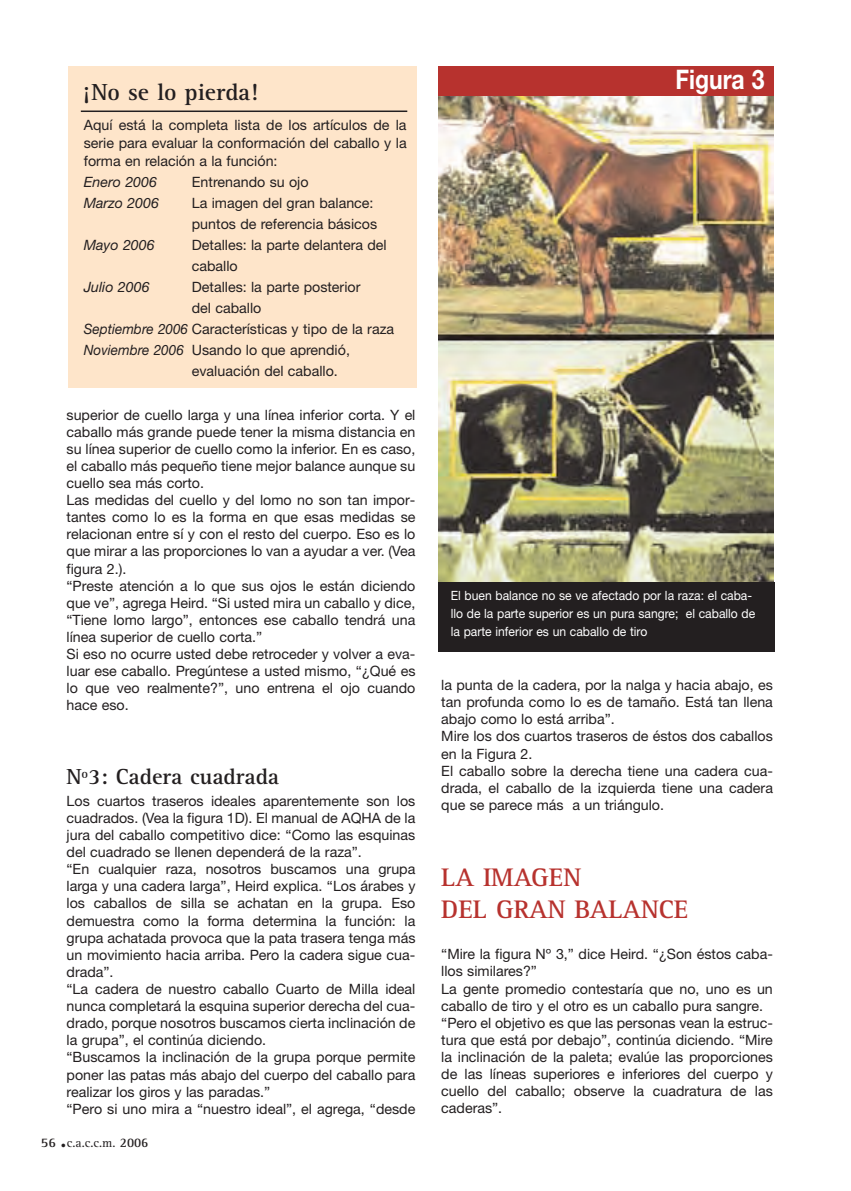
<style>
.page{position:relative;width:851px;height:1191px;background:#fff}
.page>*{position:absolute;margin:0;border:0;box-sizing:border-box;transform-origin:0 0}
.t1{font:700 27px "Helvetica Neue";color:#fff;scale:.85 1}
.t2{font:700 26.25px/31.5px "Rotis Serif";color:#b7322e}
.t3{font:700 24px "Rotis Serif";color:#231f20}
.t4{font:700 22.5px "Rotis Serif";color:#231f20}
.t5{font:14.25px/17.1px "Helvetica Neue";color:#231f20}
.t6{font:italic 14.25px "Helvetica Neue";color:#231f20}
.t7{font:12.75px/18px "Helvetica Neue";color:#fff;scale:.95 1}
.t8{font:12.75px "Rotis Serif";color:#231f20}
.s1{font-style:italic}
.s2{font-weight:700;font-size:13.5px}
.s3{font-weight:700;font-size:25.5px}
</style>
<div class="page">
<img style="left:438px;top:95px;width:335px;height:487px">
<div style="left:438px;top:582px;width:336px;height:70px;background:#231f20"></div>
<div style="left:68px;top:66px;width:349px;height:321px;background:#fee5ca"></div>
<div style="left:438px;top:66px;width:335px;height:29px;background:#b7322e"></div>
<hr style="left:81px;top:110px;width:326px;height:2px;background:#231f20">
<h3 class="t3" style="left:83px;top:84px;width:176px">¡No se lo pierda!</h3>
<p class="t5" style="left:84px;top:117px;width:324px;line-height:18px;text-align:justify">Aquí está la completa lista de los artículos de la serie para evaluar la conformación del caballo y la forma en relación a la función:</p>
<p class="t6" style="left:84px;top:177px;width:75px">Enero 2006</p>
<p class="t5" style="left:192px;top:174px;width:118px">Entrenando su ojo</p>
<p class="t6" style="left:84px;top:198px;width:77px">Marzo 2006</p>
<p class="t5" style="left:192px;top:194px;width:187px;line-height:21px">La imagen del gran balance: puntos de referencia básicos</p>
<p class="t6" style="left:84px;top:240px;width:72px">Mayo 2006</p>
<p class="t5" style="left:192px;top:236px;width:196px;line-height:21px">Detalles: la parte delantera del caballo</p>
<p class="t6" style="left:84px;top:282px;width:67px">Julio 2006</p>
<p class="t5" style="left:192px;top:279px;width:170px">Detalles: la parte posterior</p>
<p class="t5" style="left:192px;top:300px;width:71px">del caballo</p>
<p class="t5" style="left:84px;top:321px;width:312px"><span class="s1">Septiembre 2006</span> Características y tipo de la raza</p>
<p class="t5" style="left:84px;top:342px;width:267px"><span class="s1">Noviembre 2006</span> Usando lo que aprendió,</p>
<p class="t5" style="left:192px;top:363px;width:147px">evaluación del caballo.</p>
<p class="t5" style="left:67px;top:407px;width:350px">superior de cuello larga y una línea inferior corta. Y el caballo más grande puede tener la misma distancia en su línea superior de cuello como la inferior. En es caso, el caballo más pequeño tiene mejor balance aunque su cuello sea más corto.<br>Las medidas del cuello y del lomo no son tan impor&shy;tantes como lo es la forma en que esas medidas se relacionan entre sí y con el resto del cuerpo. Eso es lo que mirar a las proporciones lo van a ayudar a ver. (Vea figura 2.).<br>“Preste atención a lo que sus ojos le están diciendo que ve”, agrega Heird. “Si usted mira un caballo y dice, “Tiene lomo largo”, entonces ese caballo tendrá una línea superior de cuello corta.”<br>Si eso no ocurre usted debe retroceder y volver a eva&shy;luar ese caballo. Pregúntese a usted mismo, “¿Qué es lo que veo realmente?”, uno entrena el ojo cuando hace eso.</p>
<h3 class="t4" style="left:67px;top:769px;width:214px">Nº3: Cadera cuadrada</h3>
<p class="t5" style="left:67px;top:793px;width:350px">Los cuartos traseros ideales aparentemente son los cuadrados. (Vea la figura 1D). El manual de AQHA de la jura del caballo competitivo dice: “Como las esquinas del cuadrado se llenen dependerá de la raza”.<br>“En cualquier raza, nosotros buscamos una grupa larga y una cadera larga”, Heird explica. “Los árabes y los caballos de silla se achatan en la grupa. Eso demuestra como la forma determina la función: la grupa achatada provoca que la pata trasera tenga más un movimiento hacia arriba. Pero la cadera sigue cua&shy;drada”.<br>“La cadera de nuestro caballo Cuarto de Milla ideal nunca completará la esquina superior derecha del cua&shy;drado, porque nosotros buscamos cierta inclinación de la grupa”, el continúa diciendo.<br>“Buscamos la inclinación de la grupa porque permite poner las patas más abajo del cuerpo del caballo para realizar los giros y las paradas.”<br>“Pero si uno mira a “nuestro ideal”, el agrega, “desde</p>
<p class="t8" style="left:41px;top:1138px;width:109px"><span class="s2">56</span> <span class="s3">.</span>c.a.c.c.m. <span class="s2">2006</span></p>
<h1 class="t1" style="left:675px;top:69px;width:106px">Figura 3</h1>
<p class="t7" style="left:451px;top:587px;width:322px">El buen balance no se ve afectado por la raza: el caba&shy;llo de la parte superior es un pura sangre; el caballo de la parte inferior es un caballo de tiro</p>
<p class="t5" style="left:441px;top:678px;width:333px">la punta de la cadera, por la nalga y hacia abajo, es tan profunda como lo es de tamaño. Está tan llena abajo como lo está arriba”.<br>Mire los dos cuartos traseros de éstos dos caballos en la Figura 2.<br>El caballo sobre la derecha tiene una cadera cua&shy;drada, el caballo de la izquierda tiene una cadera que se parece más a un triángulo.</p>
<h2 class="t2" style="left:441px;top:864px;width:248px">LA IMAGEN<br>DEL GRAN BALANCE</h2>
<p class="t5" style="left:441px;top:947px;width:333px">“Mire la figura Nº 3,” dice Heird. “¿Son éstos caba&shy;llos similares?”<br>La gente promedio contestaría que no, uno es un caballo de tiro y el otro es un caballo pura sangre. “Pero el objetivo es que las personas vean la estruc&shy;tura que está por debajo”, continúa diciendo. “Mire la inclinación de la paleta; evalúe las proporciones de las líneas superiores e inferiores del cuerpo y cuello del caballo; observe la cuadratura de las caderas”.</p>
</div>
